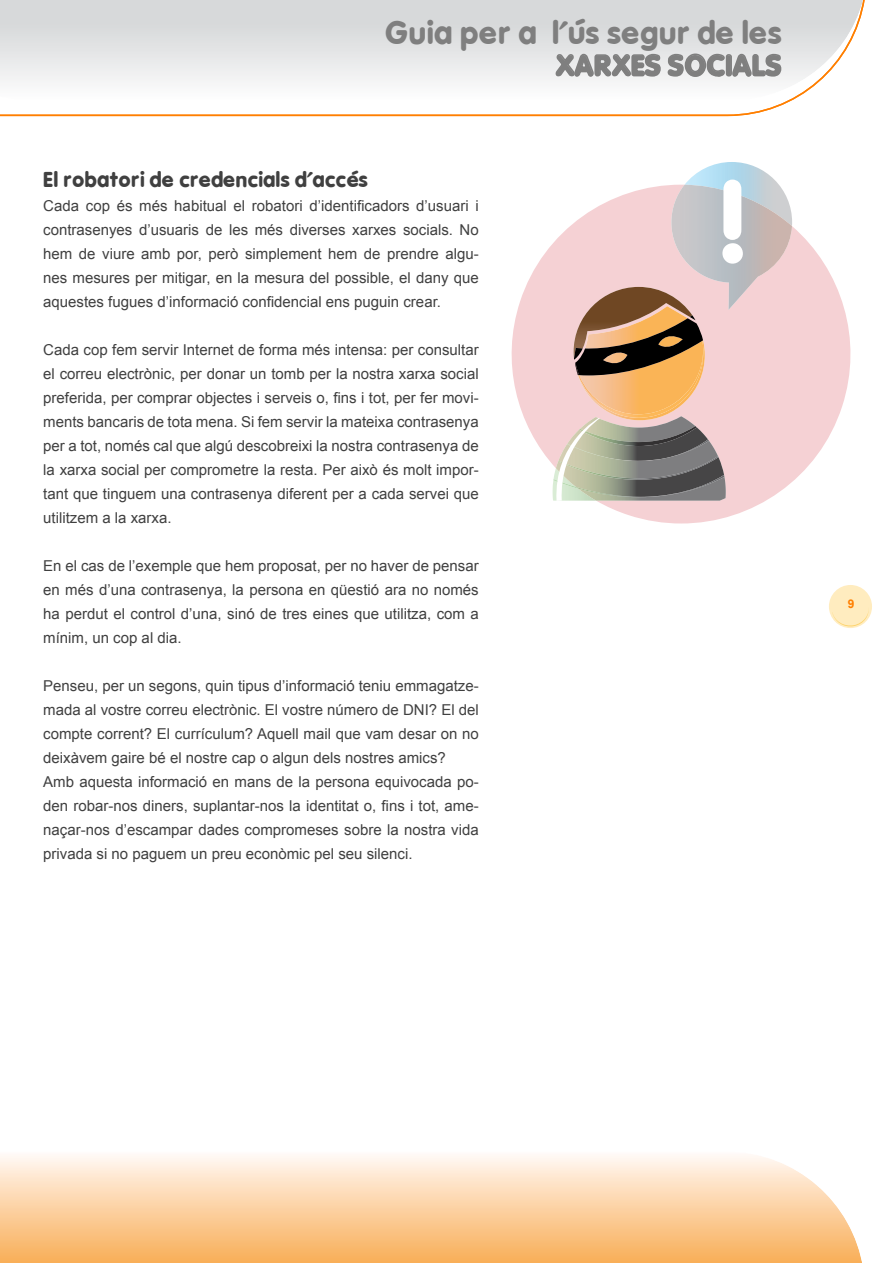
<style>
.page{position:relative;width:893px;height:1263px;background:#fff}
.page>*{position:absolute;margin:0;border:0;box-sizing:border-box;transform-origin:0 0}
.t1{font:700 31.65px "Vagabond";color:#7f7f7f}
.t2{font:700 28.65px "Vagabond";color:#7f7f7f}
.t3{font:700 21px "Vagabond";color:#404040}
.t4{font:15px/24px "Arial";color:#404040;text-align:justify}
.t5{font:700 12px "Arial";color:#ff7f00}
</style>
<div class="page">
<img style="left:0;top:1156px;width:812px;height:107px">
<svg style="left:0;top:0;width:865px;height:117px"></svg>
<img style="left:0;top:0;width:863px;height:100px">
<div style="left:829px;top:585px;width:43px;height:43px;background:#ffecbf;border-radius:50%"></div>
<svg style="left:554px;top:53px;width:228px;height:25px;background:#c9caca"></svg>
<svg style="left:832px;top:611px;width:38px;height:17px"></svg>
<img style="left:684px;top:162px;width:95px;height:23px">
<svg style="left:511px;top:185px;width:340px;height:338px;fill:#f5d1d4"></svg>
<img style="left:671px;top:185px;width:121px;height:125px">
<img style="left:600px;top:420px;width:39px;height:6px">
<img style="left:697px;top:427px;width:11px;height:12px">
<img style="left:600px;top:426px;width:97px;height:13px">
<img style="left:600px;top:477px;width:126px;height:24px">
<img style="left:600px;top:475px;width:124px;height:22px">
<img style="left:709px;top:441px;width:9px;height:15px">
<img style="left:600px;top:439px;width:109px;height:17px">
<img style="left:600px;top:456px;width:118px;height:24px">
<svg style="left:553px;top:418px;width:47px;height:83px;background:#d6d2bf"></svg>
<img style="left:578px;top:340px;width:127px;height:80px">
<img style="left:578px;top:375px;width:60px;height:43px">
<img style="left:579px;top:375px;width:59px;height:39px">
<img style="left:638px;top:375px;width:65px;height:43px">
<img style="left:574px;top:287px;width:118px;height:28px">
<svg style="left:574px;top:315px;width:129px;height:60px;background:#86643f"></svg>
<svg style="left:722px;top:180px;width:21px;height:84px"></svg>
<h1 class="t1" style="left:385px;top:18px;width:399px">Guia per a l’ús segur de les</h1>
<h2 class="t2" style="left:556px;top:53px;width:228px">XARXES SOCIALS</h2>
<h3 class="t3" style="left:43px;top:170px;width:327px">El robatori de credencials d’accés</h3>
<p class="t4" style="left:43px;top:194px;width:437px">Cada cop és més habitual el robatori d’identificadors d’usuari i contrasenyes d’usuaris de les més diverses xarxes socials. No hem de viure amb por, però simplement hem de prendre algu&shy;nes mesures per mitigar, en la mesura del possible, el dany que aquestes fugues d’informació confidencial ens puguin crear.</p>
<p class="t4" style="left:43px;top:339px;width:437px">Cada cop fem servir Internet de forma més intensa: per consultar el correu electrònic, per donar un tomb per la nostra xarxa social preferida, per comprar objectes i serveis o, fins i tot, per fer movi&shy;ments bancaris de tota mena. Si fem servir la mateixa contrasenya per a tot, només cal que algú descobreixi la nostra contrasenya de la xarxa social per comprometre la resta. Per això és molt impor&shy;tant que tinguem una contrasenya diferent per a cada servei que utilitzem a la xarxa.</p>
<p class="t4" style="left:43px;top:555px;width:437px">En el cas de l’exemple que hem proposat, per no haver de pensar en més d’una contrasenya, la persona en qüestió ara no només ha perdut el control d’una, sinó de tres eines que utilitza, com a mínim, un cop al dia.</p>
<p class="t4" style="left:43px;top:675px;width:437px;text-align:left">Penseu, per un segons, quin tipus d’informació teniu emmagatze&shy;mada al vostre correu electrònic. El vostre número de DNI? El del compte corrent? El currículum? Aquell mail que vam desar on no deixàvem gaire bé el nostre cap o algun dels nostres amics?<br>Amb aquesta informació en mans de la persona equivocada po&shy;den robar-nos diners, suplantar-nos la identitat o, fins i tot, ame&shy;naçar-nos d’escampar dades compromeses sobre la nostra vida privada si no paguem un preu econòmic pel seu silenci.</p>
<p class="t5" style="left:848px;top:599px;width:8px">9</p>
</div>
